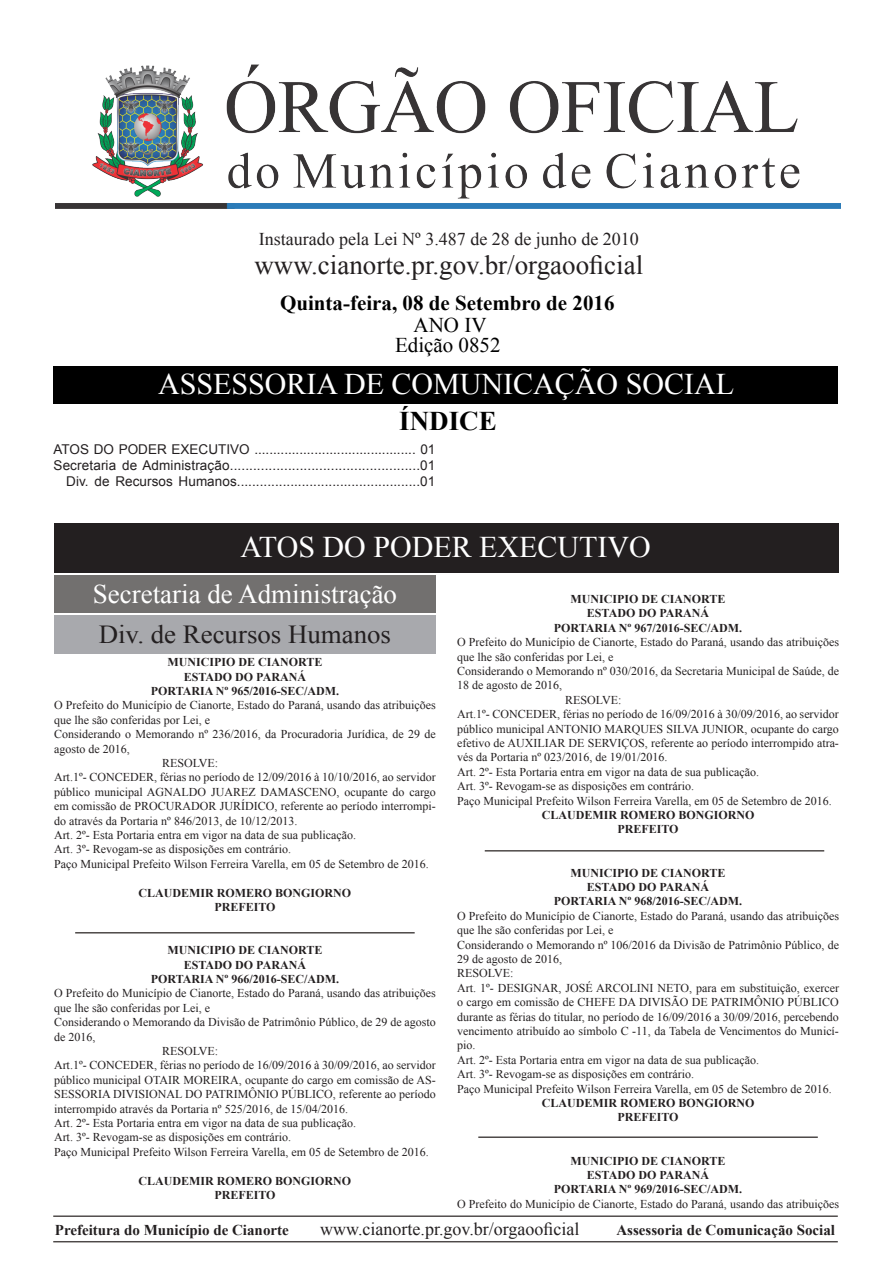
<style>
.page{position:relative;width:893px;height:1263px;background:#fff}
.page>*{position:absolute;margin:0;border:0;box-sizing:border-box;transform-origin:0 0}
.t1{font:30px "Times New Roman";color:#fff}
.t2{font:27px "Times New Roman";color:#231f20}
.t3{font:27px "Times New Roman";color:#fff}
.t4{font:700 27px "Times New Roman";color:#000}
.t5{font:25.95px "Times New Roman";color:#231f20}
.t6{font:700 21px "Times New Roman";color:#000}
.t7{font:21px "Times New Roman";color:#000}
.t8{font:18px "Times New Roman";color:#231f20}
.t9{font:700 15px "Times New Roman";color:#231f20}
.t10{font:13.5px "Arial";letter-spacing:.005em;color:#231f20}
.t11{font:12px/14.4px "Times New Roman";color:#231f20}
.t12{font:700 12px "Times New Roman";color:#231f20}
</style>
<div class="page">
<hr style="left:53px;top:1215px;width:785px;height:2px;background:#4d4948">
<hr style="left:53px;top:1241px;width:785px;height:1px;background:#4d4948">
<div style="left:54px;top:523px;width:785px;height:37px;background:#231f20"></div>
<div style="left:54px;top:535px;width:785px;height:38px;background:#231f20"></div>
<div style="left:53px;top:366px;width:785px;height:38px;background:#000"></div>
<img style="left:55px;top:64px;width:785px;height:145px">
<div style="left:54px;top:575px;width:382px;height:38px;background:#72706f"></div>
<div style="left:54px;top:615px;width:382px;height:39px;background:#a8a9ad"></div>
<hr style="left:75px;top:932px;width:340px;height:1px;background:#4d4948">
<hr style="left:478px;top:1136px;width:340px;height:2px;background:#4d4948">
<hr style="left:485px;top:850px;width:339px;height:1px;background:#4d4948">
<p class="t8" style="left:259px;top:227px;width:382px">Instaurado pela Lei Nº 3.487 de 28 de junho de 2010</p>
<p class="t2" style="left:254px;top:247px;width:390px">www.cianorte.pr.gov.br/orgaooficial</p>
<p class="t6" style="left:280px;top:288px;width:336px">Quinta-feira, 08 de Setembro de 2016</p>
<p class="t7" style="left:414px;top:311px;width:74px">ANO IV</p>
<p class="t7" style="left:395px;top:331px;width:107px">Edição 0852</p>
<p class="t1" style="left:158px;top:364px;width:577px">ASSESSORIA DE COMUNICAÇÃO SOCIAL</p>
<p class="t4" style="left:399px;top:402px;width:99px">ÍNDICE</p>
<p class="t10" style="left:54px;top:440px;width:383px">ATOS DO PODER EXECUTIVO ........................................... 01</p>
<p class="t10" style="left:54px;top:456px;width:383px">Secretaria de Administração.................................................01</p>
<p class="t10" style="left:66px;top:472px;width:371px">Div. de Recursos Humanos................................................01</p>
<p class="t1" style="left:241px;top:526px;width:412px">ATOS DO PODER EXECUTIVO</p>
<p class="t3" style="left:93px;top:576px;width:306px">Secretaria de Administração</p>
<p class="t5" style="left:99px;top:617px;width:294px">Div. de Recursos Humanos</p>
<p class="t12" style="left:167px;top:654px;width:156px">MUNICIPIO DE CIANORTE</p>
<p class="t12" style="left:184px;top:668px;width:124px">ESTADO DO PARANÁ</p>
<p class="t12" style="left:151px;top:683px;width:190px">PORTARIA Nº 965/2016-SEC/ADM.</p>
<p class="t11" style="left:54px;top:698px;width:383px">O Prefeito do Município de Cianorte, Estado do Paraná, usando das atribuições que lhe são conferidas por Lei, e</p>
<p class="t11" style="left:54px;top:727px;width:383px">Considerando o Memorando nº 236/2016, da Procuradoria Jurídica, de 29 de agosto de 2016,</p>
<p class="t11" style="left:162px;top:756px;width:58px">RESOLVE:</p>
<p class="t11" style="left:54px;top:770px;width:383px;text-align:justify">Art.1º- CONCEDER, férias no período de 12/09/2016 à 10/10/2016, ao servidor público municipal AGNALDO JUAREZ DAMASCENO, ocupante do cargo em comissão de PROCURADOR JURÍDICO, referente ao período interrompi&shy;do através da Portaria nº 846/2013, de 10/12/2013.</p>
<p class="t11" style="left:54px;top:828px;width:303px">Art. 2º- Esta Portaria entra em vigor na data de sua publicação.</p>
<p class="t11" style="left:54px;top:842px;width:239px">Art. 3º- Revogam-se as disposições em contrário.</p>
<p class="t11" style="left:54px;top:856px;width:376px">Paço Municipal Prefeito Wilson Ferreira Varella, em 05 de Setembro de 2016.</p>
<p class="t12" style="left:139px;top:884px;width:214px">CLAUDEMIR ROMERO BONGIORNO</p>
<p class="t12" style="left:214px;top:899px;width:63px">PREFEITO</p>
<p class="t12" style="left:167px;top:942px;width:156px">MUNICIPIO DE CIANORTE</p>
<p class="t12" style="left:184px;top:956px;width:124px">ESTADO DO PARANÁ</p>
<p class="t12" style="left:151px;top:971px;width:190px">PORTARIA Nº 966/2016-SEC/ADM.</p>
<p class="t11" style="left:54px;top:986px;width:383px">O Prefeito do Município de Cianorte, Estado do Paraná, usando das atribuições que lhe são conferidas por Lei, e</p>
<p class="t11" style="left:54px;top:1015px;width:383px">Considerando o Memorando da Divisão de Patrimônio Público, de 29 de agosto de 2016,</p>
<p class="t11" style="left:162px;top:1044px;width:58px">RESOLVE:</p>
<p class="t11" style="left:54px;top:1058px;width:383px;text-align:justify">Art.1º- CONCEDER, férias no período de 16/09/2016 à 30/09/2016, ao servidor público municipal OTAIR MOREIRA, ocupante do cargo em comissão de AS-SESSORIA DIVISIONAL DO PATRIMÔNIO PÚBLICO, referente ao período interrompido através da Portaria nº 525/2016, de 15/04/2016.</p>
<p class="t11" style="left:54px;top:1116px;width:303px">Art. 2º- Esta Portaria entra em vigor na data de sua publicação.</p>
<p class="t11" style="left:54px;top:1130px;width:239px">Art. 3º- Revogam-se as disposições em contrário.</p>
<p class="t11" style="left:54px;top:1144px;width:376px">Paço Municipal Prefeito Wilson Ferreira Varella, em 05 de Setembro de 2016.</p>
<p class="t12" style="left:139px;top:1172px;width:214px">CLAUDEMIR ROMERO BONGIORNO</p>
<p class="t12" style="left:214px;top:1187px;width:63px">PREFEITO</p>
<p class="t12" style="left:571px;top:591px;width:156px">MUNICIPIO DE CIANORTE</p>
<p class="t12" style="left:587px;top:605px;width:124px">ESTADO DO PARANÁ</p>
<p class="t12" style="left:554px;top:619px;width:190px">PORTARIA Nº 967/2016-SEC/ADM.</p>
<p class="t11" style="left:457px;top:635px;width:383px">O Prefeito do Município de Cianorte, Estado do Paraná, usando das atribuições que lhe são conferidas por Lei, e</p>
<p class="t11" style="left:457px;top:664px;width:383px">Considerando o Memorando nº 030/2016, da Secretaria Municipal de Saúde, de<br>18 de agosto de 2016,</p>
<p class="t11" style="left:565px;top:692px;width:58px">RESOLVE:</p>
<p class="t11" style="left:457px;top:707px;width:383px;text-align:justify">Art.1º- CONCEDER, férias no período de 16/09/2016 à 30/09/2016, ao servidor público municipal ANTONIO MARQUES SILVA JUNIOR, ocupante do cargo efetivo de AUXILIAR DE SERVIÇOS, referente ao período interrompido atra&shy;vés da Portaria nº 023/2016, de 19/01/2016.</p>
<p class="t11" style="left:457px;top:764px;width:303px">Art. 2º- Esta Portaria entra em vigor na data de sua publicação.</p>
<p class="t11" style="left:457px;top:779px;width:239px">Art. 3º- Revogam-se as disposições em contrário.</p>
<p class="t11" style="left:457px;top:793px;width:376px">Paço Municipal Prefeito Wilson Ferreira Varella, em 05 de Setembro de 2016.</p>
<p class="t12" style="left:542px;top:807px;width:214px">CLAUDEMIR ROMERO BONGIORNO</p>
<p class="t12" style="left:617px;top:821px;width:63px">PREFEITO</p>
<p class="t12" style="left:571px;top:864px;width:156px">MUNICIPIO DE CIANORTE</p>
<p class="t12" style="left:587px;top:879px;width:124px">ESTADO DO PARANÁ</p>
<p class="t12" style="left:554px;top:893px;width:190px">PORTARIA Nº 968/2016-SEC/ADM.</p>
<p class="t11" style="left:457px;top:908px;width:383px">O Prefeito do Município de Cianorte, Estado do Paraná, usando das atribuições que lhe são conferidas por Lei, e</p>
<p class="t11" style="left:457px;top:937px;width:383px">Considerando o Memorando nº 106/2016 da Divisão de Patrimônio Público, de<br>29 de agosto de 2016,</p>
<p class="t11" style="left:457px;top:966px;width:58px">RESOLVE:</p>
<p class="t11" style="left:457px;top:980px;width:383px;text-align:justify">Art. 1º- DESIGNAR, JOSÉ ARCOLINI NETO, para em substituição, exercer o cargo em comissão de CHEFE DA DIVISÃO DE PATRIMÔNIO PÚBLICO durante as férias do titular, no período de 16/09/2016 a 30/09/2016, percebendo vencimento atribuído ao símbolo C -11, da Tabela de Vencimentos do Municí&shy;pio.</p>
<p class="t11" style="left:457px;top:1052px;width:303px">Art. 2º- Esta Portaria entra em vigor na data de sua publicação.</p>
<p class="t11" style="left:457px;top:1067px;width:239px">Art. 3º- Revogam-se as disposições em contrário.</p>
<p class="t11" style="left:457px;top:1081px;width:376px">Paço Municipal Prefeito Wilson Ferreira Varella, em 05 de Setembro de 2016.</p>
<p class="t12" style="left:542px;top:1095px;width:214px">CLAUDEMIR ROMERO BONGIORNO</p>
<p class="t12" style="left:617px;top:1109px;width:63px">PREFEITO</p>
<p class="t12" style="left:571px;top:1152px;width:156px">MUNICIPIO DE CIANORTE</p>
<p class="t12" style="left:587px;top:1167px;width:124px">ESTADO DO PARANÁ</p>
<p class="t12" style="left:554px;top:1181px;width:190px">PORTARIA Nº 969/2016-SEC/ADM.</p>
<p class="t11" style="left:457px;top:1196px;width:383px">O Prefeito do Município de Cianorte, Estado do Paraná, usando das atribuições</p>
<p class="t9" style="left:55px;top:1220px;width:235px">Prefeitura do Município de Cianorte</p>
<h3 class="t8" style="left:320px;top:1217px;width:261px">www.cianorte.pr.gov.br/orgaooficial</h3>
<p class="t9" style="left:616px;top:1220px;width:220px">Assessoria de Comunicação Social</p>
</div>
